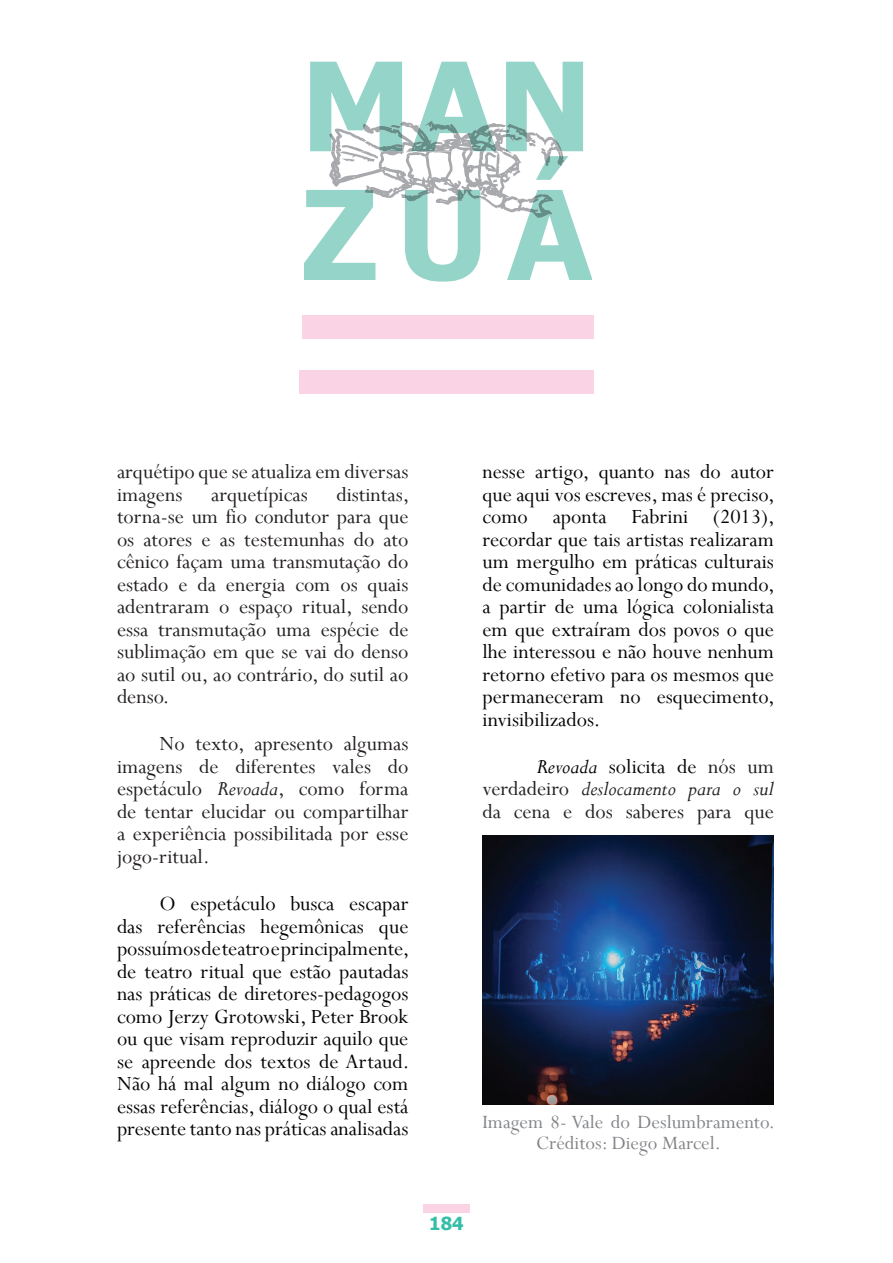
<style>
.page{position:relative;width:893px;height:1263px;background:#fff}
.page>*{position:absolute;margin:0;border:0;box-sizing:border-box;transform-origin:0 0}
.t1{font:700 123.9px/128.4px "Tahoma";letter-spacing:.075em;color:#95d4c8}
.t2{font:22.5px/22.5px "Perpetua";color:#040503;text-align:justify}
.t3{font:22.5px/22.5px "Perpetua";color:#231f20;text-align:justify}
.t4{font:21px/21px "Perpetua";color:#828487;text-align:center}
.t5{font:700 18px "Tahoma";color:#34bda7}
.s1{font-style:italic}
.s2{font-style:italic;color:#040503}
.s3{color:#040503}
</style>
<div class="page">
<div style="left:302px;top:316px;width:292px;height:23px;background:#fad4e4"></div>
<div style="left:299px;top:370px;width:295px;height:23px;background:#fad4e4"></div>
<svg style="left:329px;top:123px;width:233px;height:95px"></svg>
<svg style="left:400px;top:121px;width:56px;height:23px"></svg>
<svg style="left:331px;top:152px;width:233px;height:22px"></svg>
<div style="left:423px;top:1205px;width:47px;height:8px;background:#fad4e4"></div>
<img style="left:482px;top:836px;width:292px;height:269px">
<h1 class="t1" style="left:301px;top:47px;width:293px">MAN<br>ZUÁ</h1>
<p class="t3" style="left:117px;top:460px;width:293px">arquétipo que se atualiza em diversas imagens</p>
<p class="t3" style="left:117px;top:482px;width:294px;text-indent:219px">distintas, torna-se um fio condutor para que os atores e as testemunhas do ato cênico façam uma transmutação do estado e da energia com os quais adentraram o espaço ritual, sendo essa transmutação uma espécie de sublimação em que se vai do denso ao sutil ou, ao contrário, do sutil ao denso.</p>
<p class="t3" style="left:117px;top:732px;width:293px;text-indent:43px">No texto, apresento algumas imagens de diferentes vales do espetáculo <span class="s1">Revoada</span>, como forma de tentar elucidar ou compartilhar a experiência possibilitada por esse jogo-ritual.</p>
<p class="t2" style="left:117px;top:892px;width:294px;text-indent:43px">O espetáculo busca escapar das referências hegemônicas que possuímos de teatro e principalmente, de teatro ritual que estão pautadas nas práticas de diretores-pedagogos como Jerzy Grotowski, Peter Brook ou que visam reproduzir aquilo que se apreende dos textos de Artaud.<br>Não há mal algum no diálogo com essas referências, diálogo o qual está presente tanto nas práticas analisadas</p>
<p class="t3" style="left:211px;top:482px;width:98px">arquetípicas</p>
<p class="t2" style="left:482px;top:460px;width:294px">nesse artigo, quanto nas do autor que aqui vos escreves, mas é preciso, como aponta Fabrini (2013), recordar que tais artistas realizaram um mergulho em práticas culturais de comunidades ao longo do mundo, a partir de uma lógica colonialista em que extraíram dos povos o que lhe interessou e não houve nenhum retorno efetivo para os mesmos que permaneceram no esquecimento, invisibilizados.</p>
<p class="t3" style="left:482px;top:755px;width:293px;text-indent:54px"><span class="s2">Revoada</span> <span class="s3">solicita de</span> nós um verdadeiro <span class="s1">deslocamento para o sul </span>da cena e dos saberes para que</p>
<p class="t4" style="left:482px;top:1111px;width:294px">Imagem 8- Vale do Deslumbramento.<br>Créditos: Diego Marcel.</p>
<p class="t5" style="left:429px;top:1211px;width:36px">184</p>
</div>
